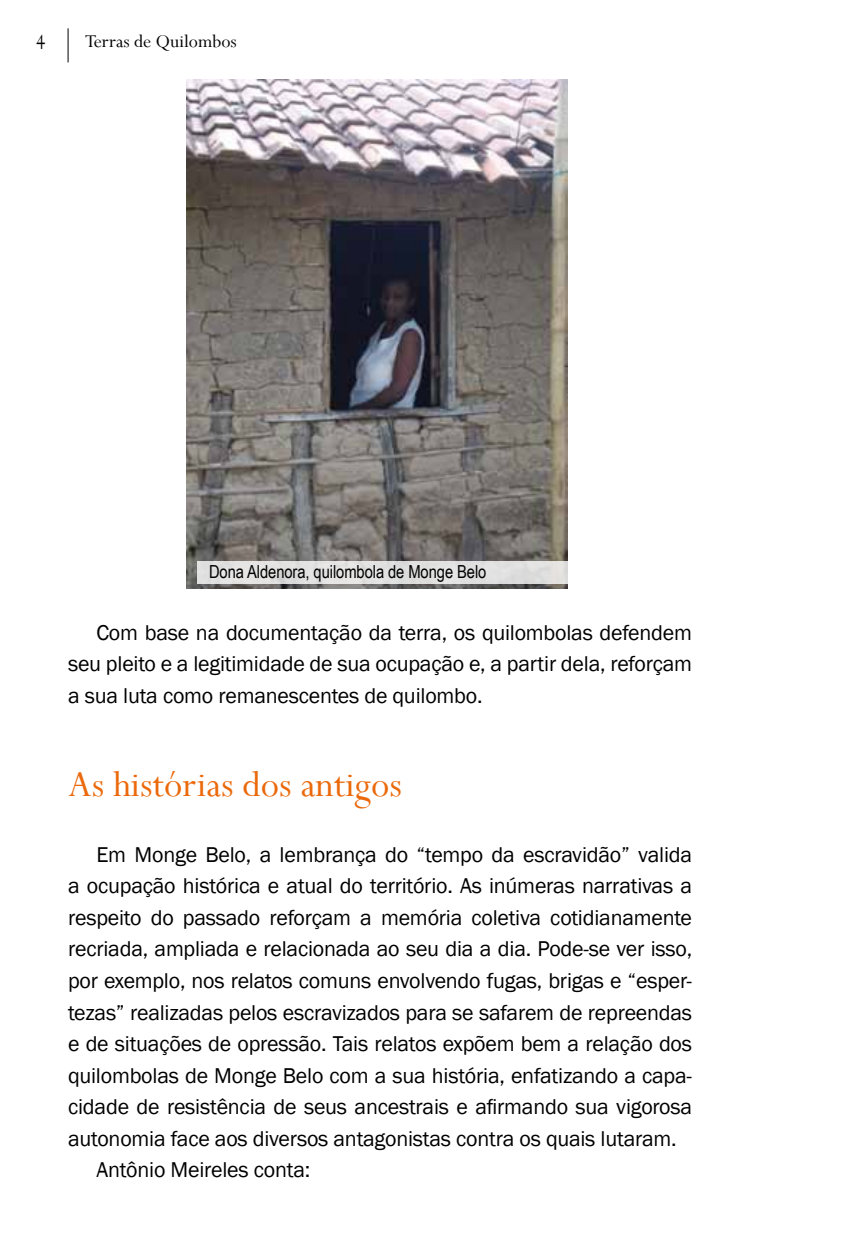
<style>
.page{position:relative;width:851px;height:1248px;background:#fff}
.page>*{position:absolute;margin:0;border:0;box-sizing:border-box;transform-origin:0 0}
.t1{font:40px "Perpetua";color:#eb690b}
.t2{font:24px "Perpetua";color:#000;scale:.8 1}
.t3{font:22px/31.6px "Franklin Gothic";letter-spacing:-.01em;color:#000;text-align:justify}
.t4{font:20px "Perpetua";color:#000}
.t5{font:18px "Arial Narrow";letter-spacing:-.005em;color:#000}
</style>
<div class="page">
<hr style="left:68px;top:28px;width:1px;height:34px;background:#000">
<img style="left:186px;top:79px;width:381px;height:509px">
<div style="left:198px;top:560px;width:370px;height:23px;background:#e2e1e1"></div>
<p class="t2" style="left:37px;top:27px;width:12px">4</p>
<p class="t4" style="left:85px;top:28px;width:153px">Terras de Quilombos</p>
<p class="t5" style="left:209px;top:558px;width:279px">Dona Aldenora, quilombola de Monge Belo</p>
<p class="t3" style="left:68px;top:617px;width:625px;text-indent:28px">Com base na documentação da terra, os quilombolas defendem seu pleito e a legitimidade de sua ocupação e, a partir dela, reforçam a sua luta como remanescentes de quilombo.</p>
<h1 class="t1" style="left:68px;top:759px;width:335px">As histórias dos antigos</h1>
<p class="t3" style="left:96px;top:839px;width:597px">Em Monge Belo, a lembrança do “tempo da escravidão” valida</p>
<p class="t3" style="left:68px;top:870px;width:625px">a ocupação histórica e atual do território. As inúmeras narrativas a</p>
<p class="t3" style="left:68px;top:902px;width:625px">respeito do passado reforçam a memória coletiva cotidianamente</p>
<p class="t3" style="left:68px;top:933px;width:625px">recriada, ampliada e relacionada ao seu dia a dia. Pode-se ver isso,</p>
<p class="t3" style="left:68px;top:965px;width:625px">por exemplo, nos relatos comuns envolvendo fugas, brigas e “esper-</p>
<p class="t3" style="left:68px;top:996px;width:625px">tezas” realizadas pelos escravizados para se safarem de repreendas</p>
<p class="t3" style="left:68px;top:1028px;width:625px">e de situações de opressão. Tais relatos expõem bem a relação dos</p>
<p class="t3" style="left:68px;top:1059px;width:625px">quilombolas de Monge Belo com a sua história, enfatizando a capa-</p>
<p class="t3" style="left:68px;top:1091px;width:625px">cidade de resistência de seus ancestrais e afirmando sua vigorosa</p>
<p class="t3" style="left:68px;top:1122px;width:610px">autonomia face aos diversos antagonistas contra os quais lutaram.</p>
<p class="t3" style="left:96px;top:1154px;width:215px">Antônio Meireles conta:</p>
</div>
